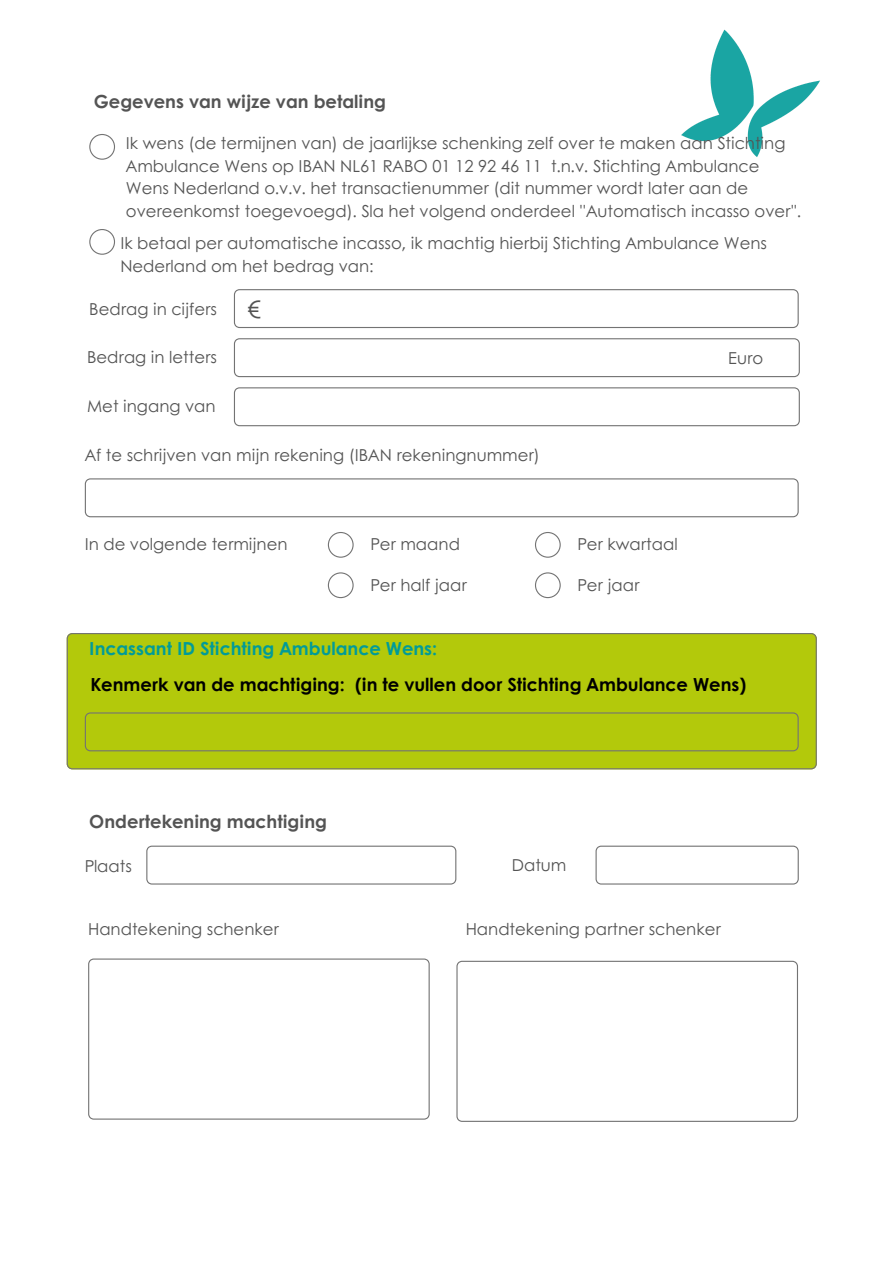
<style>
.page{position:relative;width:893px;height:1264px;background:#fff}
.page>*{position:absolute;margin:0;border:0;box-sizing:border-box;transform-origin:0 0}
.t1{font:23.85px "Century Gothic";color:#545454}
.t2{font:700 18px "Century Gothic";color:#000}
.t3{font:700 18px "Century Gothic";color:#545454}
.t4{font:700 18px "Century Gothic";color:#019b98}
.t5{font:16.5px/22.5px "Century Gothic";color:#545454}
</style>
<div class="page">
<svg style="left:85px;top:478px;width:713px;height:39px"></svg>
<svg style="left:328px;top:532px;width:25px;height:25px"></svg>
<svg style="left:328px;top:572px;width:25px;height:26px"></svg>
<svg style="left:535px;top:532px;width:25px;height:25px"></svg>
<svg style="left:535px;top:572px;width:25px;height:26px"></svg>
<svg style="left:89px;top:134px;width:26px;height:26px"></svg>
<svg style="left:89px;top:229px;width:26px;height:26px"></svg>
<svg style="left:234px;top:289px;width:564px;height:39px"></svg>
<svg style="left:234px;top:338px;width:565px;height:39px"></svg>
<svg style="left:234px;top:387px;width:565px;height:39px"></svg>
<div style="left:67px;top:633px;width:749px;height:136px;background:#b3c90b"></div>
<svg style="left:85px;top:712px;width:713px;height:39px;background:#afc410"></svg>
<svg style="left:146px;top:845px;width:310px;height:39px"></svg>
<svg style="left:595px;top:845px;width:203px;height:39px"></svg>
<svg style="left:88px;top:958px;width:341px;height:161px"></svg>
<svg style="left:456px;top:960px;width:342px;height:161px"></svg>
<img style="left:681px;top:29px;width:139px;height:128px">
<p class="t3" style="left:94px;top:87px;width:294px">Gegevens van wijze van betaling</p>
<p class="t5" style="left:126px;top:131px;width:677px">Ik wens (de termijnen van) de jaarlijkse schenking zelf over te maken aan Stichting Ambulance Wens op IBAN NL61 RABO 01 12 92 46 11 t.n.v. Stichting Ambulance Wens Nederland o.v.v. het transactienummer (dit nummer wordt later aan de overeenkomst toegevoegd). Sla het volgend onderdeel ''Automatisch incasso over''.</p>
<p class="t5" style="left:120px;top:231px;width:648px">Ik betaal per automatische incasso, ik machtig hierbij Stichting Ambulance Wens<br>Nederland om het bedrag van:</p>
<p class="t5" style="left:89px;top:297px;width:129px">Bedrag in cijfers</p>
<p class="t1" style="left:247px;top:291px;width:15px">€</p>
<p class="t5" style="left:87px;top:345px;width:131px">Bedrag in letters</p>
<p class="t5" style="left:728px;top:345px;width:37px">Euro</p>
<p class="t5" style="left:87px;top:394px;width:130px">Met ingang van</p>
<p class="t5" style="left:85px;top:442px;width:457px">Af te schrijven van mijn rekening (IBAN rekeningnummer)</p>
<p class="t5" style="left:85px;top:532px;width:204px">In de volgende termijnen</p>
<p class="t5" style="left:370px;top:532px;width:91px">Per maand</p>
<p class="t5" style="left:370px;top:573px;width:98px">Per half jaar</p>
<p class="t5" style="left:577px;top:532px;width:102px">Per kwartaal</p>
<p class="t5" style="left:577px;top:573px;width:63px">Per jaar</p>
<p class="t4" style="left:89px;top:634px;width:349px">Incassant ID Stichting Ambulance Wens:</p>
<p class="t2" style="left:90px;top:670px;width:657px">Kenmerk van de machtiging: (in te vullen door Stichting Ambulance Wens)</p>
<p class="t3" style="left:89px;top:808px;width:239px">Ondertekening machtiging</p>
<p class="t5" style="left:85px;top:853px;width:49px">Plaats</p>
<p class="t5" style="left:511px;top:852px;width:56px">Datum</p>
<p class="t5" style="left:88px;top:917px;width:192px">Handtekening schenker</p>
<p class="t5" style="left:465px;top:917px;width:257px">Handtekening partner schenker</p>
</div>
